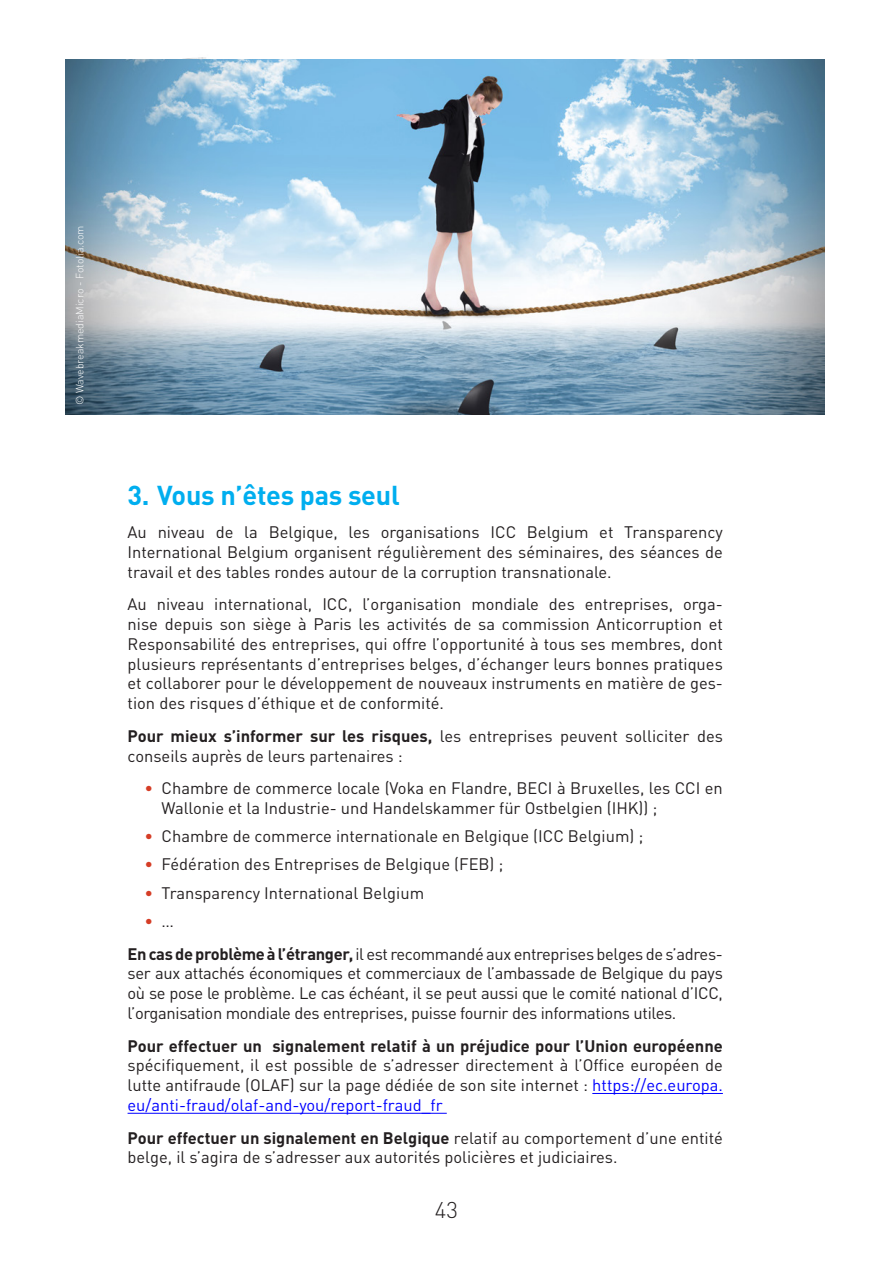
<style>
.page{position:relative;width:893px;height:1263px;background:#fff}
.page>*{position:absolute;margin:0;border:0;box-sizing:border-box;transform-origin:0 0}
.Titre_1{font:700 27px "DIN Pro";letter-spacing:-.01em;color:#00aeef}
.t1{font:300 22.5px "DIN Pro";color:#231f20}
.txt{font:16.5px/19.8px "DIN Pro";color:#231f20;text-align:justify}
.puce_2{font:16.5px/19.8px "DIN Pro";color:#231f20}
.puce_2-2{font:16.5px "DIN Pro";color:#d53d26}
.txt-2{font:300 10.5px "DIN Pro";color:#fff}
.s1{font-weight:700}
.s2{color:#d53d26}
.s3{color:#231f20}
.s4{color:#00f}
</style>
<div class="page">
<img style="left:105px;top:57px;width:281px;height:3px">
<img style="left:66px;top:60px;width:759px;height:355px">
<hr style="left:592px;top:1093px;width:131px;height:1px;background:#00f">
<hr style="left:128px;top:1113px;width:319px;height:1px;background:#00f">
<p class="txt-2" style="left:73px;top:405px;width:181px;rotate:-90deg">© WavebreakmediaMicro - Fotolia.com</p>
<p class="Titre_1" style="left:128px;top:477px;width:274px">3. Vous n’êtes pas seul</p>
<p class="txt" style="left:128px;top:521px;width:597px">Au niveau de la Belgique, les organisations ICC Belgium et Transparency International Belgium organisent régulièrement des séminaires, des séances de travail et des tables rondes autour de la corruption transnationale.</p>
<p class="txt" style="left:128px;top:594px;width:597px">Au niveau international, ICC, l’organisation mondiale des entreprises, orga&shy;nise depuis son siège à Paris les activités de sa commission Anticorruption et Responsabilité des entreprises, qui offre l’opportunité à tous ses membres, dont plusieurs représentants d’entreprises belges, d’échanger leurs bonnes pratiques et collaborer pour le développement de nouveaux instruments en matière de ges&shy;tion des risques d’éthique et de conformité.</p>
<p class="txt" style="left:128px;top:725px;width:597px"><span class="s1">Pour mieux s’informer sur les risques,</span> les entreprises peuvent solliciter des conseils auprès de leurs partenaires :</p>
<p class="puce_2" style="left:162px;top:777px;width:563px;text-indent:-17px"><span class="s2">•</span> Chambre de commerce locale (Voka en Flandre, BECI à Bruxelles, les CCI en<br>Wallonie et la Industrie- und Handelskammer für Ostbelgien (IHK)) ;</p>
<p class="puce_2" style="left:145px;top:826px;width:500px"><span class="s2">•</span> Chambre de commerce internationale en Belgique (ICC Belgium) ;</p>
<p class="puce_2" style="left:145px;top:854px;width:360px"><span class="s2">•</span> Fédération des Entreprises de Belgique (FEB) ;</p>
<p class="puce_2" style="left:145px;top:882px;width:281px"><span class="s2">•</span> Transparency International Belgium</p>
<p class="puce_2-2" style="left:145px;top:910px;width:31px">• <span class="s3">…</span></p>
<p class="txt" style="left:128px;top:943px;width:597px"><span class="s1">En cas de problème à l’étranger,</span> il est recommandé aux entreprises belges de s’adres&shy;ser aux attachés économiques et commerciaux de l’ambassade de Belgique du pays où se pose le problème. Le cas échéant, il se peut aussi que le comité national d’ICC, l’organisation mondiale des entreprises, puisse fournir des informations utiles.</p>
<p class="txt" style="left:128px;top:1035px;width:597px"><span class="s1">Pour effectuer un signalement relatif à un préjudice pour l’Union européenne </span>spécifiquement, il est possible de s’adresser directement à l’Office européen de lutte antifraude (OLAF) sur la page dédiée de son site internet : <span class="s4">https://ec.europa. eu/anti-fraud/olaf-and-you/report-fraud_fr</span></p>
<p class="txt" style="left:128px;top:1127px;width:597px"><span class="s1">Pour effectuer un signalement en Belgique</span> relatif au comportement d’une entité belge, il s’agira de s’adresser aux autorités policières et judiciaires.</p>
<h2 class="t1" style="left:435px;top:1195px;width:25px">43</h2>
</div>
